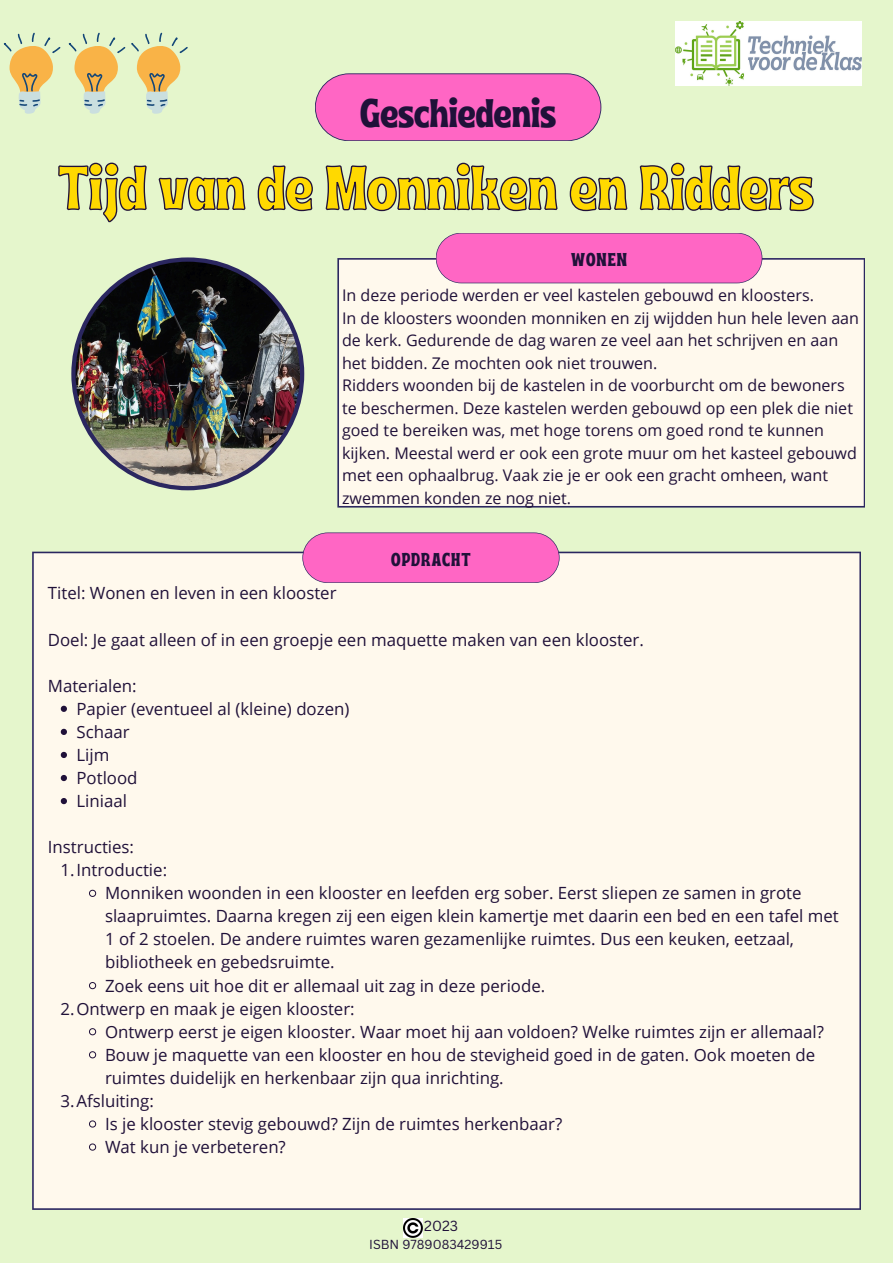
<style>
.page{position:relative;width:893px;height:1263px;background:#e5f6cc}
.page>*{position:absolute;margin:0;border:0;box-sizing:border-box;transform-origin:0 0}
.t1{font:61.35px "Ayr Tropika Island Int";color:#ffd900}
.t2{font:39.83px "Ayr Tropika Island Int";color:#201139}
.t3{font:18.6px "Ayr Tropika Island Int";letter-spacing:.055em;color:#201139}
.t4{font:16.8px/23.1px "Open Sans";color:#201139}
.t5{font:16.05px/22.5px "Open Sans";color:#201139}
.t6{font:14.25px "Canva Sans";color:#201139}
.t7{font:12.75px "Canva Sans";color:#201139}
</style>
<div class="page">
<div style="left:337px;top:258px;width:528px;height:249px;background:#fff9ed"></div>
<div style="left:32px;top:552px;width:829px;height:658px;background:#fff9ed"></div>
<svg style="left:302px;top:532px;width:257px;height:51px;background:#f86cc2"></svg>
<svg style="left:315px;top:73px;width:286px;height:68px;background:#f76cc1"></svg>
<img style="left:71px;top:257px;width:233px;height:233px">
<img style="left:675px;top:22px;width:186px;height:64px">
<img style="left:404px;top:1218px;width:19px;height:19px">
<svg style="left:436px;top:233px;width:326px;height:50px;background:#fa69c2"></svg>
<svg style="left:4px;top:32px;width:57px;height:82px"></svg>
<svg style="left:58px;top:162px;width:756px;height:61px"></svg>
<svg style="left:61px;top:706px;width:6px;height:6px"></svg>
<svg style="left:61px;top:729px;width:6px;height:6px"></svg>
<svg style="left:61px;top:752px;width:6px;height:6px"></svg>
<svg style="left:61px;top:775px;width:6px;height:6px"></svg>
<svg style="left:61px;top:798px;width:6px;height:6px"></svg>
<svg style="left:89px;top:889px;width:7px;height:8px"></svg>
<svg style="left:89px;top:982px;width:7px;height:7px"></svg>
<svg style="left:89px;top:1028px;width:7px;height:7px"></svg>
<svg style="left:89px;top:1051px;width:7px;height:7px"></svg>
<svg style="left:89px;top:1120px;width:7px;height:8px"></svg>
<svg style="left:89px;top:1143px;width:7px;height:8px"></svg>
<svg style="left:69px;top:32px;width:56px;height:82px"></svg>
<svg style="left:131px;top:32px;width:57px;height:82px"></svg>
<p class="t2" style="left:360px;top:75px;width:197px">Geschiedenis</p>
<h1 class="t1" style="left:58px;top:129px;width:757px">Tijd van de Monniken en Ridders</h1>
<p class="t3" style="left:571px;top:242px;width:58px">WONEN</p>
<p class="t5" style="left:342px;top:284px;width:518px">In deze periode werden er veel kastelen gebouwd en kloosters.<br>In de kloosters woonden monniken en zij wijdden hun hele leven aan de kerk. Gedurende de dag waren ze veel aan het schrijven en aan het bidden. Ze mochten ook niet trouwen.<br>Ridders woonden bij de kastelen in de voorburcht om de bewoners te beschermen. Deze kastelen werden gebouwd op een plek die niet goed te bereiken was, met hoge torens om goed rond te kunnen kijken. Meestal werd er ook een grote muur om het kasteel gebouwd met een ophaalbrug. Vaak zie je er ook een gracht omheen, want zwemmen konden ze nog niet.</p>
<p class="t3" style="left:391px;top:542px;width:81px">OPDRACHT</p>
<h3 class="t4" style="left:48px;top:581px;width:290px">Titel: Wonen en leven in een klooster</h3>
<h4 class="t4" style="left:48px;top:627px;width:597px">Doel: Je gaat alleen of in een groepje een maquette maken van een klooster.</h4>
<h3 class="t4" style="left:48px;top:673px;width:90px">Materialen:</h3>
<h4 class="t4" style="left:76px;top:697px;width:274px">Papier (eventueel al (kleine) dozen)</h4>
<h4 class="t4" style="left:76px;top:720px;width:55px">Schaar</h4>
<h4 class="t4" style="left:76px;top:743px;width:34px">Lijm</h4>
<p class="t4" style="left:76px;top:766px;width:63px">Potlood</p>
<p class="t4" style="left:76px;top:789px;width:52px">Liniaal</p>
<p class="t4" style="left:48px;top:835px;width:88px">Instructies:</p>
<p class="t4" style="left:61px;top:858px;width:108px">1.Introductie:</p>
<p class="t4" style="left:105px;top:881px;width:735px">Monniken woonden in een klooster en leefden erg sober. Eerst sliepen ze samen in grote slaapruimtes. Daarna kregen zij een eigen klein kamertje met daarin een bed en een tafel met 1 of 2 stoelen. De andere ruimtes waren gezamenlijke ruimtes. Dus een keuken, eetzaal, bibliotheek en gebedsruimte.</p>
<h4 class="t4" style="left:105px;top:973px;width:442px">Zoek eens uit hoe dit er allemaal uit zag in deze periode.</h4>
<p class="t4" style="left:61px;top:996px;width:296px">2.Ontwerp en maak je eigen klooster:</p>
<p class="t4" style="left:105px;top:1019px;width:720px">Ontwerp eerst je eigen klooster. Waar moet hij aan voldoen? Welke ruimtes zijn er allemaal?</p>
<p class="t4" style="left:105px;top:1042px;width:712px">Bouw je maquette van een klooster en hou de stevigheid goed in de gaten. Ook moeten de ruimtes duidelijk en herkenbaar zijn qua inrichting.</p>
<p class="t4" style="left:61px;top:1089px;width:95px">3.Afsluiting:</p>
<p class="t4" style="left:105px;top:1112px;width:459px">Is je klooster stevig gebouwd? Zijn de ruimtes herkenbaar?</p>
<p class="t4" style="left:105px;top:1135px;width:182px">Wat kun je verbeteren?</p>
<p class="t6" style="left:424px;top:1216px;width:35px">2023</p>
<p class="t7" style="left:369px;top:1236px;width:134px">ISBN 9789083429915</p>
</div>
